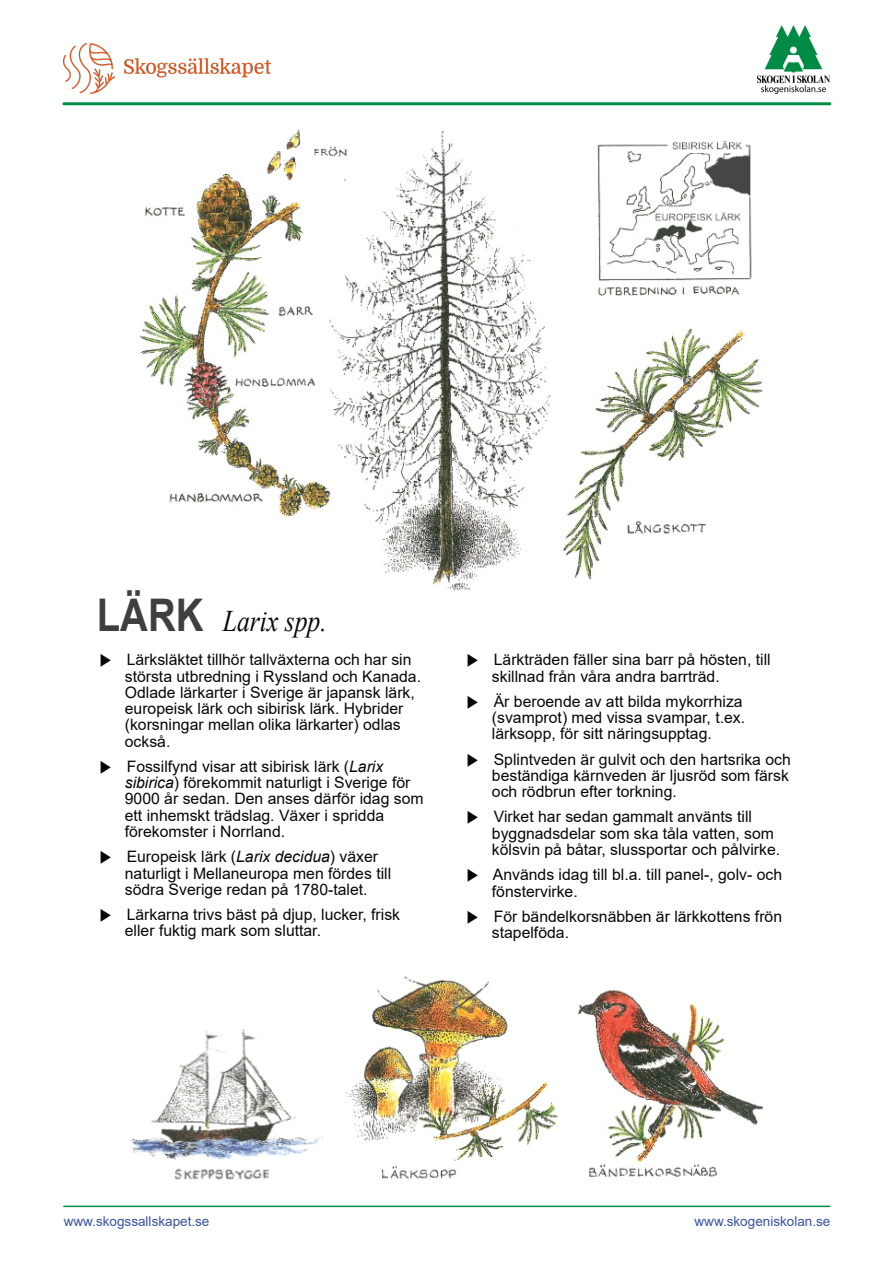
<style>
.page{position:relative;width:894px;height:1263px;background:#fff}
.page>*{position:absolute;margin:0;border:0;box-sizing:border-box;transform-origin:0 0}
.t1{font:italic 30px "Times New Roman";color:#080704;scale:.85 1}
.t2{font:15.75px/16.2px "Arial";color:#080704}
.t3{font:13.5px "Arial";color:#3a53a3}
.s1{font-family:"Arial";font-weight:700;font-style:normal;font-size:45px;color:#413f3e}
.s2{font-family:"Malgun Gothic"}
.s3{font-style:italic}
</style>
<div class="page">
<img style="left:139px;top:130px;width:624px;height:461px">
<img style="left:122px;top:976px;width:685px;height:232px">
<hr style="left:64px;top:102px;width:765px;height:3px;background:#008e45">
<hr style="left:64px;top:1206px;width:765px;height:1px;background:#008e45">
<img style="left:64px;top:43px;width:206px;height:50px">
<img style="left:757px;top:26px;width:72px;height:67px">
<h1 class="t1" style="left:97px;top:610px;width:272px"><span class="s1">LÄRK</span> Larix spp.</h1>
<p class="t2" style="left:125px;top:653px;width:297px;text-indent:-27px"><span class="s2">▶</span> Lärksläktet tillhör tallväxterna och har sin största utbredning i Ryssland och Kanada.<br>Odlade lärkarter i Sverige är japansk lärk, europeisk lärk och sibirisk lärk. Hybrider (korsningar mellan olika lärkarter) odlas också.</p>
<p class="t2" style="left:125px;top:760px;width:300px;text-indent:-27px"><span class="s2">▶</span> Fossilfynd visar att sibirisk lärk (<span class="s3">Larix sibirica</span>) förekommit naturligt i Sverige för 9000 år sedan. Den anses därför idag som ett inhemskt trädslag. Växer i spridda förekomster i Norrland.</p>
<p class="t2" style="left:125px;top:850px;width:268px;text-indent:-27px"><span class="s2">▶</span> Europeisk lärk (<span class="s3">Larix decidua</span>) växer naturligt i Mellaneuropa men fördes till södra Sverige redan på 1780-talet.</p>
<p class="t2" style="left:125px;top:908px;width:277px;text-indent:-27px"><span class="s2">▶</span> Lärkarna trivs bäst på djup, lucker, frisk eller fuktig mark som sluttar.</p>
<p class="t2" style="left:491px;top:653px;width:280px;text-indent:-27px"><span class="s2">▶</span> Lärkträden fäller sina barr på hösten, till skillnad från våra andra barrträd.</p>
<p class="t2" style="left:491px;top:695px;width:254px;text-indent:-27px"><span class="s2">▶</span> Är beroende av att bilda mykorrhiza (svamprot) med vissa svampar, t.ex. lärksopp, för sitt näringsupptag.</p>
<p class="t2" style="left:491px;top:752px;width:300px;text-align:justify;text-indent:-27px"><span class="s2">▶</span> Splintveden är gulvit och den hartsrika och beständiga kärnveden är ljusröd som färsk och rödbrun efter torkning.</p>
<p class="t2" style="left:491px;top:810px;width:290px;text-indent:-27px"><span class="s2">▶</span> Virket har sedan gammalt använts till byggnadsdelar som ska tåla vatten, som kölsvin på båtar, slussportar och pålvirke.</p>
<p class="t2" style="left:491px;top:868px;width:291px;text-indent:-27px"><span class="s2">▶</span> Används idag till bl.a. till panel-, golv- och fönstervirke.</p>
<p class="t2" style="left:491px;top:910px;width:291px;text-indent:-27px"><span class="s2">▶</span> För bändelkorsnäbben är lärkkottens frön stapelföda.</p>
<p class="t3" style="left:64px;top:1216px;width:147px">www.skogssallskapet.se</p>
<p class="t3" style="left:694px;top:1216px;width:137px">www.skogeniskolan.se</p>
</div>
